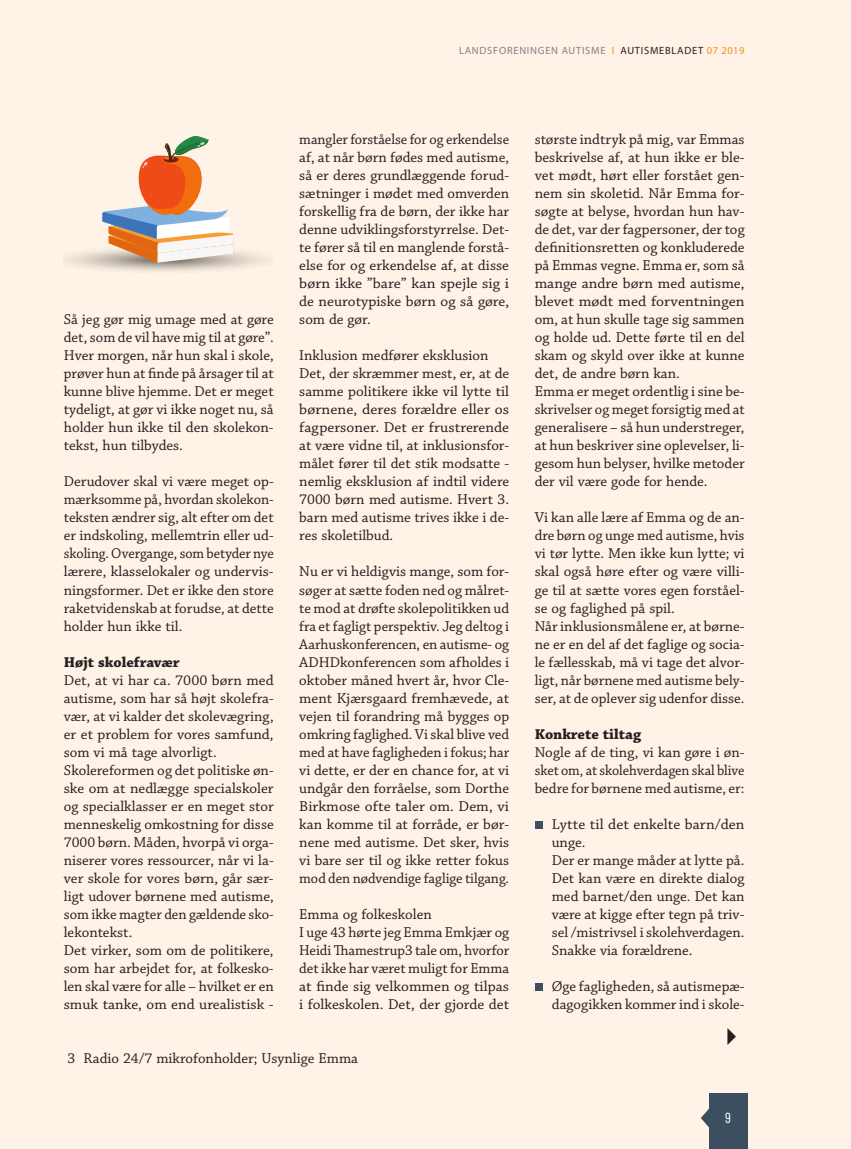
<style>
.page{position:relative;width:851px;height:1149px;background:#fff}
.page>*{position:absolute;margin:0;border:0;box-sizing:border-box;transform-origin:0 0}
.Brødtekst{font:15px/18px "Chaparral Pro";color:#231f20;text-align:justify}
.Brødtekst-2{font:700 15px "Chaparral Pro";color:#231f20}
.t1{font:14.55px "Barlow Condensed";color:#fff}
.t2{font:10.5px "Myriad Pro";letter-spacing:.07em;color:#808285}
.s1{color:#f68b1f}
.s2{color:#231f20}
</style>
<div class="page">
<div style="left:0;top:0;width:850px;height:1148px;background:#fef3e6"></div>
<div style="left:534px;top:820px;width:8px;height:8px;background:#3c4f60"></div>
<div style="left:534px;top:982px;width:8px;height:8px;background:#3c4f60"></div>
<svg style="left:701px;top:1110px;width:7px;height:16px"></svg>
<div style="left:708px;top:1093px;width:39px;height:55px;background:#3c4f60"></div>
<svg style="left:65px;top:136px;width:202px;height:135px"></svg>
<p class="t2" style="left:459px;top:44px;width:287px">LANDSFORENINGEN AUTISME <span class="s1">I</span> <span class="s2">AUTISMEBLADET</span> <span class="s1">07 2019</span></p>
<p class="Brødtekst" style="left:64px;top:311px;width:211px">Så jeg gør mig umage med at gøre det, som de vil have mig til at gøre”.<br>Hver morgen, når hun skal i skole, prøver hun at finde på årsager til at kunne blive hjemme. Det er meget tydeligt, at gør vi ikke noget nu, så holder hun ikke til den skolekon&shy;tekst, hun tilbydes.</p>
<p class="Brødtekst" style="left:64px;top:473px;width:211px">Derudover skal vi være meget op&shy;mærksomme på, hvordan skolekon&shy;teksten ændrer sig, alt efter om det er indskoling, mellemtrin eller ud&shy;skoling. Overgange, som betyder nye lærere, klasselokaler og undervis&shy;ningsformer. Det er ikke den store raketvidenskab at forudse, at dette holder hun ikke til.</p>
<p class="Brødtekst-2" style="left:64px;top:652px;width:117px">Højt skolefravær</p>
<p class="Brødtekst" style="left:64px;top:671px;width:211px">Det, at vi har ca. 7000 børn med autisme, som har så højt skolefra&shy;vær, at vi kalder det skolevægring, er et problem for vores samfund, som vi må tage alvorligt.</p>
<p class="Brødtekst" style="left:64px;top:761px;width:211px">Skolereformen og det politiske øn&shy;ske om at nedlægge specialskoler og specialklasser er en meget stor menneskelig omkostning for disse 7000 børn. Måden, hvorpå vi orga&shy;niserer vores ressourcer, når vi la&shy;ver skole for vores børn, går sær&shy;ligt udover børnene med autisme, som ikke magter den gældende sko&shy;lekontekst.</p>
<p class="Brødtekst" style="left:64px;top:941px;width:211px">Det virker, som om de politikere, som har arbejdet for, at folkesko&shy;len skal være for alle – hvilket er en smuk tanke, om end urealistisk -</p>
<p class="Brødtekst" style="left:299px;top:131px;width:211px">mangler forståelse for og erkendelse af, at når børn fødes med autisme, så er deres grundlæggende forud&shy;sætninger i mødet med omverden forskellig fra de børn, der ikke har denne udviklingsforstyrrelse. Det&shy;te fører så til en manglende forstå&shy;else for og erkendelse af, at disse børn ikke ”bare” kan spejle sig i de neurotypiske børn og så gøre, som de gør.</p>
<p class="Brødtekst" style="left:299px;top:347px;width:191px">Inklusion medfører eksklusion</p>
<p class="Brødtekst" style="left:299px;top:365px;width:211px">Det, der skræmmer mest, er, at de samme politikere ikke vil lytte til børnene, deres forældre eller os fagpersoner. Det er frustrerende at være vidne til, at inklusionsfor&shy;målet fører til det stik modsatte - nemlig eksklusion af indtil videre 7000 børn med autisme. Hvert 3. barn med autisme trives ikke i de&shy;res skoletilbud.</p>
<p class="Brødtekst" style="left:299px;top:563px;width:211px">Nu er vi heldigvis mange, som for&shy;søger at sætte foden ned og målret&shy;te mod at drøfte skolepolitikken ud fra et fagligt perspektiv. Jeg deltog i Aarhuskonferencen, en autisme- og ADHDkonferencen som afholdes i oktober måned hvert år, hvor Cle&shy;ment Kjærsgaard fremhævede, at vejen til forandring må bygges op omkring faglighed. Vi skal blive ved med at have fagligheden i fokus; har vi dette, er der en chance for, at vi undgår den forråelse, som Dorthe Birkmose ofte taler om. Dem, vi kan komme til at forråde, er bør&shy;nene med autisme. Det sker, hvis vi bare ser til og ikke retter fokus mod den nødvendige faglige tilgang.</p>
<p class="Brødtekst" style="left:299px;top:905px;width:134px">Emma og folkeskolen</p>
<p class="Brødtekst" style="left:299px;top:923px;width:211px">I uge 43 hørte jeg Emma Emkjær og Heidi Thamestrup3 tale om, hvorfor det ikke har været muligt for Emma at finde sig velkommen og tilpas i folkeskolen. Det, der gjorde det</p>
<p class="Brødtekst" style="left:534px;top:131px;width:211px">største indtryk på mig, var Emmas</p>
<p class="Brødtekst" style="left:534px;top:149px;width:211px">beskrivelse af, at hun ikke er ble&shy;vet mødt, hørt eller forstået gen&shy;nem sin skoletid. Når Emma for&shy;søgte at belyse, hvordan hun hav&shy;de det, var der fagpersoner, der tog definitionsretten og konkluderede på Emmas vegne. Emma er, som så mange andre børn med autisme, blevet mødt med forventningen om, at hun skulle tage sig sammen og holde ud. Dette førte til en del skam og skyld over ikke at kunne det, de andre børn kan.</p>
<p class="Brødtekst" style="left:534px;top:383px;width:211px">Emma er meget ordentlig i sine be&shy;skrivelser og meget forsigtig med at generalisere – så hun understreger, at hun beskriver sine oplevelser, li&shy;gesom hun belyser, hvilke metoder der vil være gode for hende.</p>
<p class="Brødtekst" style="left:534px;top:509px;width:211px">Vi kan alle lære af Emma og de an&shy;dre børn og unge med autisme, hvis vi tør lytte. Men ikke kun lytte; vi skal også høre efter og være villi&shy;ge til at sætte vores egen forståel&shy;se og faglighed på spil.</p>
<p class="Brødtekst" style="left:534px;top:617px;width:211px">Når inklusionsmålene er, at børne&shy;ne er en del af det faglige og socia&shy;le fællesskab, må vi tage det alvor&shy;ligt, når børnene med autisme bely&shy;ser, at de oplever sig udenfor disse.</p>
<p class="Brødtekst-2" style="left:534px;top:724px;width:108px">Konkrete tiltag</p>
<p class="Brødtekst" style="left:534px;top:743px;width:211px">Nogle af de ting, vi kan gøre i øn&shy;sket om, at skolehverdagen skal blive bedre for børnene med autisme, er:</p>
<p class="Brødtekst" style="left:551px;top:815px;width:194px">Lytte til det enkelte barn/den unge.</p>
<p class="Brødtekst" style="left:551px;top:851px;width:194px">Der er mange måder at lytte på.<br>Det kan være en direkte dialog med barnet/den unge. Det kan være at kigge efter tegn på triv&shy;sel /mistrivsel i skolehverdagen.<br>Snakke via forældrene.</p>
<p class="Brødtekst" style="left:551px;top:977px;width:194px">Øge fagligheden, så autismepæ&shy;dagogikken kommer ind i skole-</p>
<p class="Brødtekst" style="left:68px;top:1049px;width:292px">3 Radio 24/7 mikrofonholder; Usynlige Emma</p>
<p class="t1" style="left:725px;top:1107px;width:7px">9</p>
</div>
